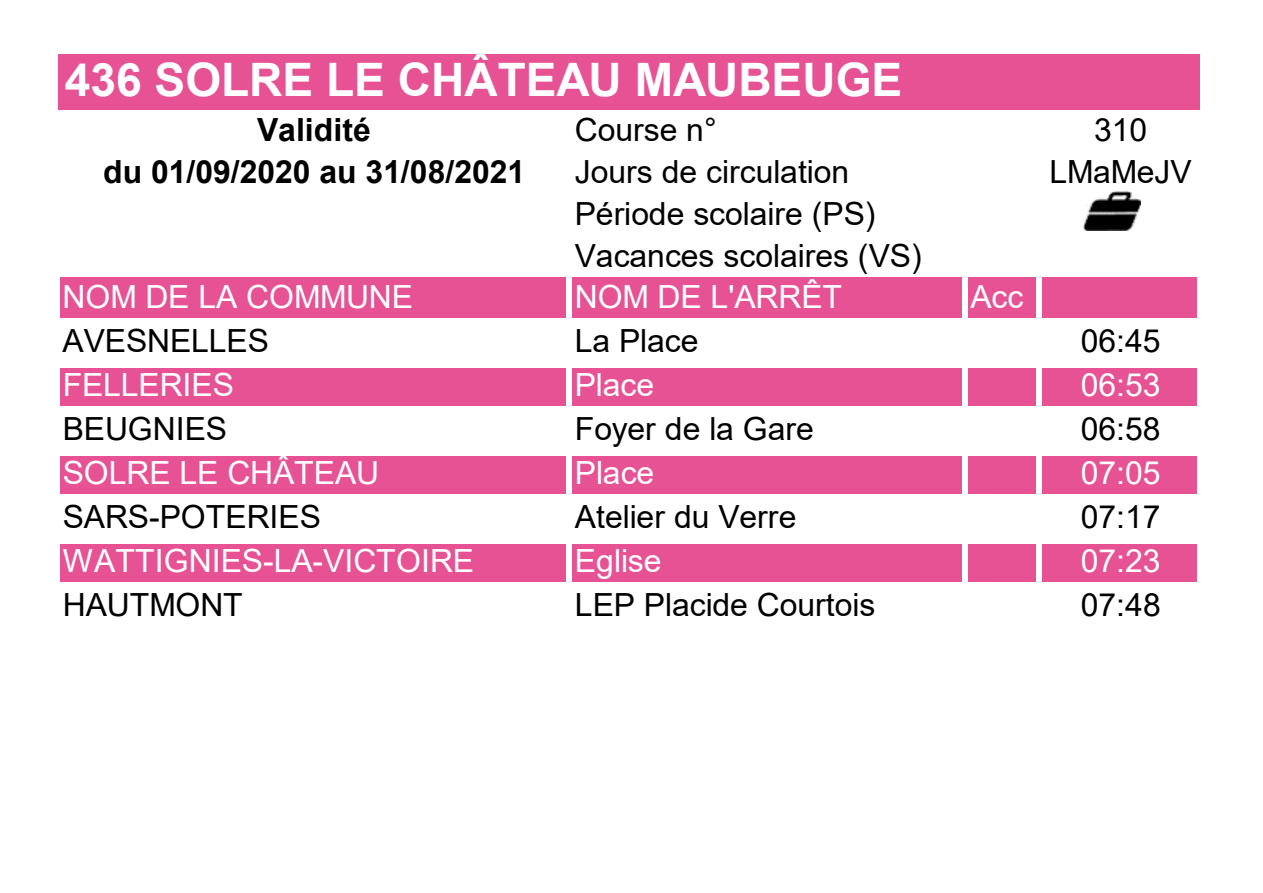
<style>
.page{position:relative;width:1263px;height:893px;background:#fff}
.page>*{position:absolute;margin:0;border:0;box-sizing:border-box;transform-origin:0 0}
.t1{font:700 46.05px "Arial";color:#fff}
.t2{font:31.95px/42px "Arial";color:#000}
.t3{font:31.95px "Arial";letter-spacing:-.005em;color:#fff}
.t4{font:700 31.95px "Arial";color:#000}
</style>
<div class="page">
<div style="left:58px;top:54px;width:1142px;height:55px;background:#e75294"></div>
<div style="left:58px;top:277px;width:1142px;height:44px;background:#e75294"></div>
<div style="left:58px;top:365px;width:1142px;height:44px;background:#e75294"></div>
<div style="left:58px;top:453px;width:1142px;height:45px;background:#e75294"></div>
<div style="left:58px;top:541px;width:1142px;height:45px;background:#e75294"></div>
<div style="left:54px;top:277px;width:6px;height:355px;background:#fff"></div>
<div style="left:566px;top:277px;width:6px;height:355px;background:#fff"></div>
<div style="left:962px;top:277px;width:5px;height:355px;background:#fff"></div>
<div style="left:1036px;top:277px;width:6px;height:355px;background:#fff"></div>
<div style="left:1197px;top:277px;width:5px;height:355px;background:#fff"></div>
<div style="left:60px;top:318px;width:1142px;height:6px;background:#fff"></div>
<div style="left:60px;top:362px;width:1142px;height:6px;background:#fff"></div>
<div style="left:60px;top:406px;width:1142px;height:6px;background:#fff"></div>
<div style="left:60px;top:450px;width:1142px;height:6px;background:#fff"></div>
<div style="left:60px;top:494px;width:1142px;height:6px;background:#fff"></div>
<div style="left:60px;top:538px;width:1142px;height:6px;background:#fff"></div>
<div style="left:60px;top:582px;width:1142px;height:6px;background:#fff"></div>
<img style="left:1084px;top:192px;width:56px;height:39px">
<p class="t1" style="left:65px;top:48px;width:839px">436 SOLRE LE CHÂTEAU MAUBEUGE</p>
<p class="t4" style="left:257px;top:107px;width:115px">Validité</p>
<p class="t2" style="left:575px;top:108px;width:143px">Course n°</p>
<p class="t2" style="left:1094px;top:108px;width:55px">310</p>
<p class="t4" style="left:103px;top:149px;width:423px">du 01/09/2020 au 31/08/2021</p>
<p class="t2" style="left:575px;top:150px;width:276px">Jours de circulation</p>
<p class="t2" style="left:1049px;top:150px;width:144px">LMaMeJV</p>
<p class="t2" style="left:575px;top:192px;width:348px">Période scolaire (PS)<br>Vacances scolaires (VS)</p>
<p class="t3" style="left:63px;top:275px;width:352px">NOM DE LA COMMUNE</p>
<p class="t3" style="left:575px;top:275px;width:269px">NOM DE L'ARRÊT</p>
<p class="t3" style="left:970px;top:275px;width:55px">Acc</p>
<p class="t2" style="left:63px;top:319px;width:208px">AVESNELLES</p>
<p class="t2" style="left:575px;top:319px;width:125px">La Place</p>
<p class="t2" style="left:1081px;top:319px;width:81px">06:45</p>
<p class="t3" style="left:63px;top:363px;width:173px">FELLERIES</p>
<p class="t3" style="left:575px;top:363px;width:81px">Place</p>
<p class="t3" style="left:1081px;top:363px;width:81px">06:53</p>
<p class="t2" style="left:63px;top:407px;width:166px">BEUGNIES</p>
<p class="t2" style="left:575px;top:407px;width:241px">Foyer de la Gare</p>
<p class="t2" style="left:1081px;top:407px;width:81px">06:58</p>
<p class="t3" style="left:63px;top:451px;width:318px">SOLRE LE CHÂTEAU</p>
<p class="t3" style="left:575px;top:451px;width:81px">Place</p>
<p class="t3" style="left:1081px;top:451px;width:81px">07:05</p>
<p class="t2" style="left:63px;top:496px;width:260px">SARS-POTERIES</p>
<p class="t2" style="left:575px;top:496px;width:223px">Atelier du Verre</p>
<p class="t2" style="left:1081px;top:496px;width:81px">07:17</p>
<p class="t3" style="left:63px;top:539px;width:413px">WATTIGNIES-LA-VICTOIRE</p>
<p class="t3" style="left:575px;top:539px;width:88px">Eglise</p>
<p class="t3" style="left:1081px;top:539px;width:81px">07:23</p>
<p class="t2" style="left:63px;top:584px;width:181px">HAUTMONT</p>
<p class="t2" style="left:575px;top:584px;width:302px">LEP Placide Courtois</p>
<p class="t2" style="left:1081px;top:584px;width:81px">07:48</p>
</div>
